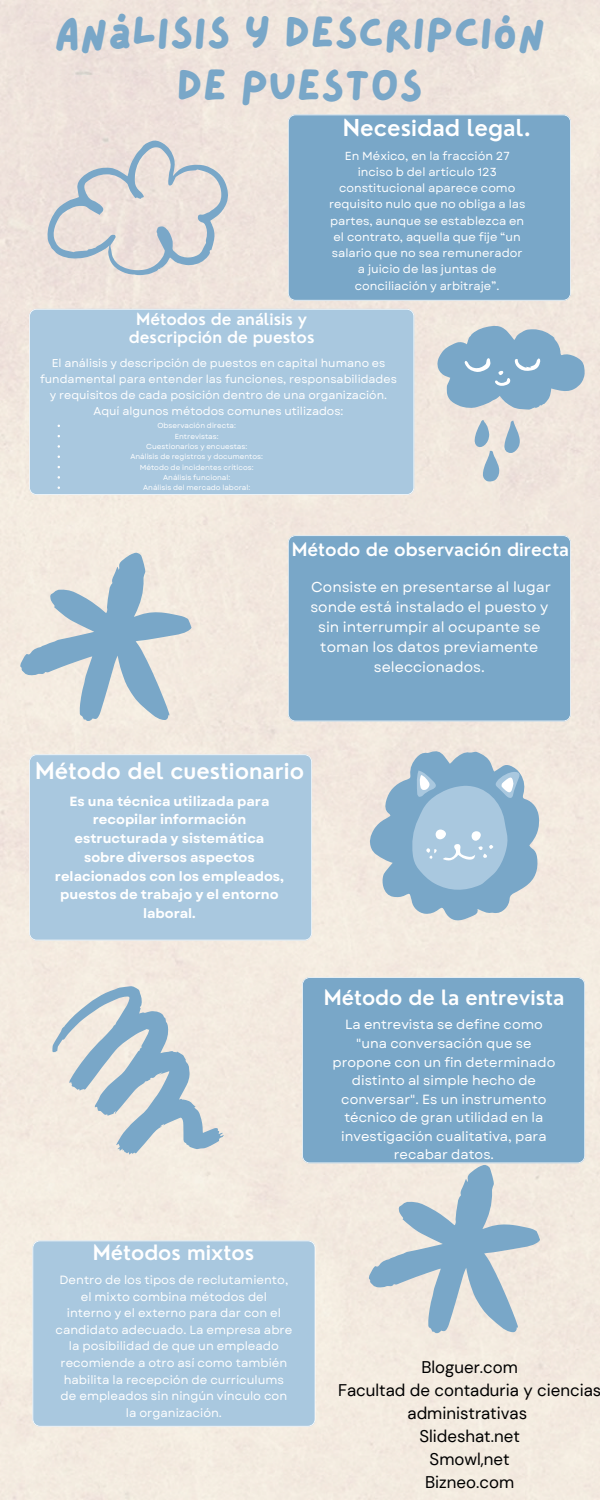
<style>
.page{position:relative;width:600px;height:1500px;background:#fff}
.page>*{position:absolute;margin:0;border:0;box-sizing:border-box;transform-origin:0 0}
.t1{font:44.4px/52.8px "Lazydog";color:#79a7c8;text-align:center}
.t2{font:600 22.7px "Nourd";color:#fff}
.t3{font:600 22.5px "Nourd";color:#fff}
.t4{font:600 20.6px "Nourd";color:#fff}
.t5{font:600 18px "Nourd";color:#fff}
.t6{font:16.9px/23.2px "DM Sans";color:#000;text-align:center}
.t7{font:600 16.3px/17.9px "Nourd";color:#fff;text-align:center}
.t8{font:14.4px/20px "Garet";color:#fff;text-align:center}
.t9{font:13.3px/18.5px "Garet";color:#fff;text-align:center}
.t10{font:700 13.3px/18.8px "Garet";color:#fff;text-align:center}
.t11{font:11.9px/16.6px "Garet";color:#fff;text-align:center}
.t12{font:11.7px/16.2px "Garet";color:#fff;text-align:center}
.t13{font:11.4px/15.8px "Garet";color:#fff;text-align:center}
.t14{font:7.3px "Garet";color:#fff}
</style>
<div class="page">
<div style="left:288px;top:115px;width:283px;height:186px;background:#79a7c8"></div>
<div style="left:29px;top:309px;width:385px;height:186px;background:#a9c8df"></div>
<div style="left:288px;top:535px;width:283px;height:186px;background:#79a7c8"></div>
<div style="left:29px;top:754px;width:283px;height:186px;background:#a9c8df"></div>
<div style="left:302px;top:977px;width:283px;height:186px;background:#79a7c8"></div>
<svg style="left:47px;top:140px;width:182px;height:135px;background:#dad7d7"></svg>
<svg style="left:475px;top:420px;width:45px;height:62px;background:#c8d1d6"></svg>
<svg style="left:437px;top:326px;width:148px;height:84px;background:#9fbbcf"></svg>
<svg style="left:20px;top:552px;width:172px;height:169px;background:#c5d1d7"></svg>
<svg style="left:369px;top:750px;width:171px;height:172px;background:#aac3d5"></svg>
<svg style="left:52px;top:986px;width:172px;height:169px;background:#cad4d7"></svg>
<div style="left:32px;top:1241px;width:283px;height:186px;background:#a9c8df"></div>
<svg style="left:369px;top:1164px;width:171px;height:170px;background:#c4d0d6"></svg>
<h1 class="t1" style="left:54px;top:8px;width:493px">ANÁLISIS Y DESCRIPCIÓN<br>DE PUESTOS</h1>
<p class="t2" style="left:343px;top:113px;width:190px">Necesidad legal.</p>
<h2 class="t12" style="left:329px;top:148px;width:198px">En México, en la fracción 27 inciso b del artículo 123 constitucional aparece como requisito nulo que no obliga a las partes, aunque se establezca en el contrato, aquella que fije “un salario que no sea remunerador a juicio de las juntas de conciliación y arbitraje”.</h2>
<p class="t7" style="left:129px;top:310px;width:187px">Métodos de análisis y descripción de puestos</p>
<h3 class="t13" style="left:40px;top:355px;width:358px">El análisis y descripción de puestos en capital humano es fundamental para entender las funciones, responsabilidades y requisitos de cada posición dentro de una organización.<br>Aquí algunos métodos comunes utilizados:</h3>
<p class="t14" style="left:157px;top:420px;width:80px">Observación directa:</p>
<p class="t14" style="left:175px;top:431px;width:45px">Entrevistas:</p>
<p class="t14" style="left:146px;top:441px;width:103px">Cuestionarios y encuestas:</p>
<p class="t14" style="left:130px;top:451px;width:134px">Análisis de registros y documentos:</p>
<h6 class="t14" style="left:140px;top:462px;width:115px">Método de incidentes críticos:</h6>
<h3 class="t14" style="left:163px;top:472px;width:69px">Análisis funcional:</h3>
<h5 class="t14" style="left:143px;top:482px;width:109px">Análisis del mercado laboral:</h5>
<p class="t5" style="left:292px;top:538px;width:279px">Método de observación directa</p>
<p class="t8" style="left:310px;top:577px;width:242px">Consiste en presentarse al lugar sonde está instalado el puesto y sin interrumpir al ocupante se toman los datos previamente seleccionados.</p>
<p class="t3" style="left:35px;top:756px;width:270px">Método del cuestionario</p>
<p class="t10" style="left:55px;top:792px;width:231px">Es una técnica utilizada para recopilar información estructurada y sistemática sobre diversos aspectos relacionados con los empleados, puestos de trabajo y el entorno laboral.</p>
<p class="t4" style="left:324px;top:984px;width:242px">Método de la entrevista</p>
<p class="t9" style="left:333px;top:1016px;width:224px">La entrevista se define como "una conversación que se propone con un fin determinado distinto al simple hecho de conversar". Es un instrumento técnico de gran utilidad en la investigación cualitativa, para recabar datos.</p>
<h2 class="t4" style="left:93px;top:1239px;width:163px">Métodos mixtos</h2>
<p class="t11" style="left:56px;top:1272px;width:238px">Dentro de los tipos de reclutamiento, el mixto combina métodos del<br>interno y el externo para dar con el candidato adecuado. La empresa abre la posibilidad de que un empleado recomiende a otro así como también habilita la recepción de currículums de empleados sin ningún vínculo con la organización.</p>
<p class="t6" style="left:338px;top:1355px;width:265px">Bloguer.com<br>Facultad de contaduria y ciencias administrativas<br>Slideshat.net<br>Smowl,net<br>Bizneo.com</p>
</div>
